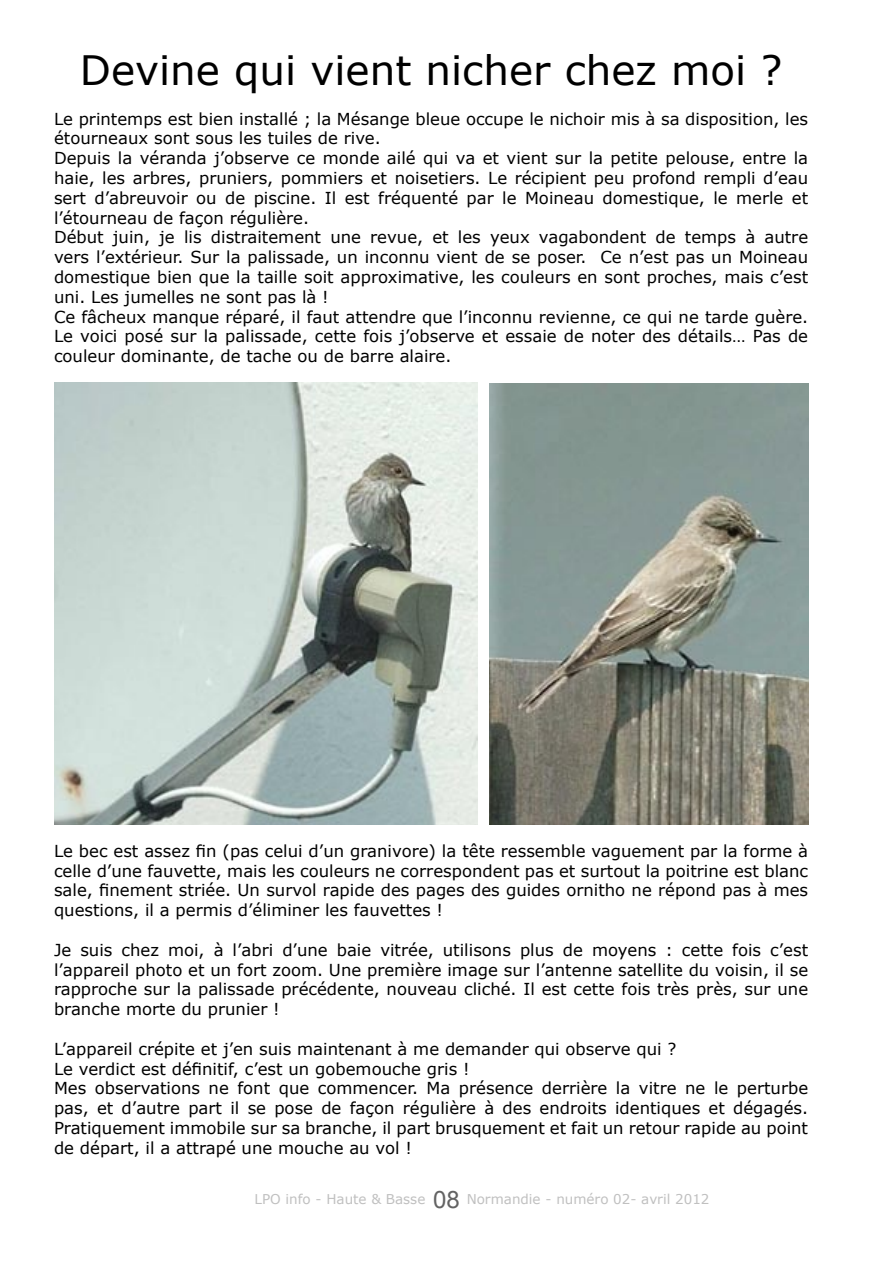
<style>
.page{position:relative;width:893px;height:1263px;background:#fff}
.page>*{position:absolute;margin:0;border:0;box-sizing:border-box;transform-origin:0 0}
.t1{font:40.5px "Verdana";color:#000}
.t2{font:16.5px/19.8px "Verdana";color:#000}
.t3{font:13.5px "Verdana";color:#c0c0c0}
.s1{font-family:"Arial";font-size:24px;color:#636363}
</style>
<div class="page">
<img style="left:489px;top:384px;width:319px;height:441px">
<img style="left:54px;top:383px;width:423px;height:442px">
<h1 class="t1" style="left:80px;top:44px;width:704px">Devine qui vient nicher chez moi ?</h1>
<p class="t2" style="left:54px;top:108px;width:756px">Le printemps est bien installé ; la Mésange bleue occupe le nichoir mis à sa disposition, les étourneaux sont sous les tuiles de rive.<br>Depuis la véranda j’observe ce monde ailé qui va et vient sur la petite pelouse, entre la haie, les arbres, pruniers, pommiers et noisetiers. Le récipient peu profond rempli d’eau sert d’abreuvoir ou de piscine. Il est fréquenté par le Moineau domestique, le merle et l’étourneau de façon régulière.<br>Début juin, je lis distraitement une revue, et les yeux vagabondent de temps à autre vers l’extérieur. Sur la palissade, un inconnu vient de se poser. Ce n’est pas un Moineau domestique bien que la taille soit approximative, les couleurs en sont proches, mais c’est uni. Les jumelles ne sont pas là !<br>Ce fâcheux manque réparé, il faut attendre que l’inconnu revienne, ce qui ne tarde guère.<br>Le voici posé sur la palissade, cette fois j’observe et essaie de noter des détails… Pas de couleur dominante, de tache ou de barre alaire.</p>
<p class="t2" style="left:54px;top:840px;width:756px;text-align:justify">Le bec est assez fin (pas celui d’un granivore) la tête ressemble vaguement par la forme à celle d’une fauvette, mais les couleurs ne correspondent pas et surtout la poitrine est blanc sale, finement striée. Un survol rapide des pages des guides ornitho ne répond pas à mes questions, il a permis d’éliminer les fauvettes !</p>
<p class="t2" style="left:54px;top:939px;width:756px;text-align:justify">Je suis chez moi, à l’abri d’une baie vitrée, utilisons plus de moyens : cette fois c’est l’appareil photo et un fort zoom. Une première image sur l’antenne satellite du voisin, il se rapproche sur la palissade précédente, nouveau cliché. Il est cette fois très près, sur une branche morte du prunier !</p>
<p class="t2" style="left:54px;top:1038px;width:756px">L’appareil crépite et j’en suis maintenant à me demander qui observe qui ?<br>Le verdict est définitif, c’est un gobemouche gris !<br>Mes observations ne font que commencer. Ma présence derrière la vitre ne le perturbe pas, et d’autre part il se pose de façon régulière à des endroits identiques et dégagés.<br>Pratiquement immobile sur sa branche, il part brusquement et fait un retour rapide au point de départ, il a attrapé une mouche au vol !</p>
<p class="t3" style="left:255px;top:1191px;width:456px">LPO info - Haute &amp; Basse <span class="s1">08</span> Normandie - numéro 02- avril 2012</p>
</div>
